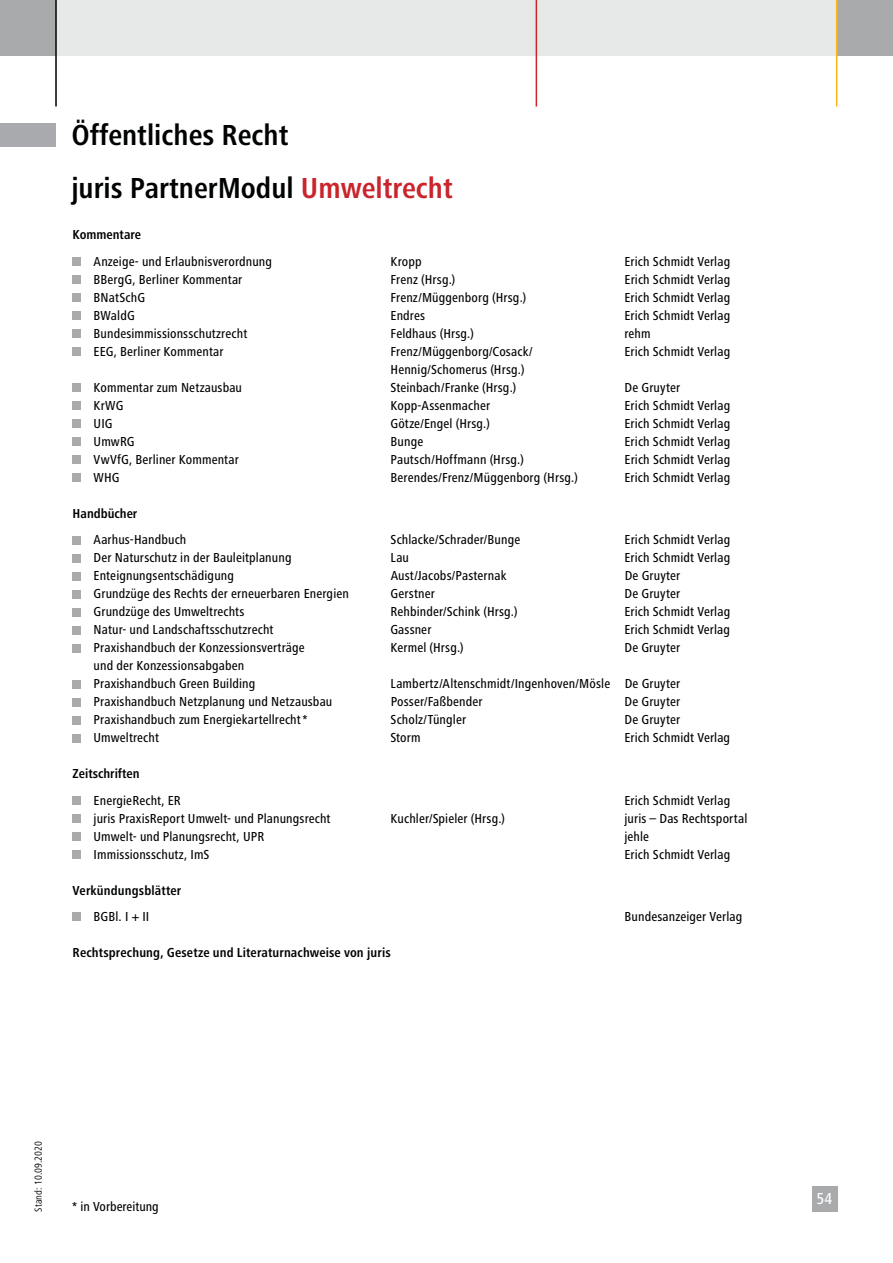
<style>
.page{position:relative;width:893px;height:1263px;background:#fff}
.page>*{position:absolute;margin:0;border:0;box-sizing:border-box;transform-origin:0 0}
.t1{font:700 condensed 30px "Frutiger Next Pro";color:#010202}
.t2{font:500 condensed 16.5px "Frutiger Next Pro";color:#fff}
.t3{font:500 condensed 13.5px/18px "Frutiger Next Pro";letter-spacing:.01em;color:#010202}
.t4{font:700 condensed 13.5px "Frutiger Next Pro";letter-spacing:.005em;color:#010202}
.t5{font:condensed 10.5px "Frutiger Next Pro";color:#010202}
.s1{color:#ca242c}
</style>
<div class="page">
<div style="left:812px;top:1186px;width:25px;height:25px;background:#a8aaac"></div>
<div style="left:55px;top:0;width:782px;height:56px;background:#e7e8e8"></div>
<div style="left:0;top:0;width:55px;height:56px;background:#a8aaac"></div>
<div style="left:837px;top:0;width:56px;height:56px;background:#a8aaac"></div>
<hr style="left:55px;top:0;width:2px;height:107px;background:#010202">
<hr style="left:836px;top:0;width:1px;height:107px;background:#fdb614">
<hr style="left:536px;top:0;width:1px;height:107px;background:#ca242c">
<div style="left:73px;top:257px;width:8px;height:9px;background:#a8aaac"></div>
<div style="left:73px;top:275px;width:8px;height:9px;background:#a8aaac"></div>
<div style="left:73px;top:293px;width:8px;height:9px;background:#a8aaac"></div>
<div style="left:73px;top:311px;width:8px;height:9px;background:#a8aaac"></div>
<div style="left:73px;top:329px;width:8px;height:9px;background:#a8aaac"></div>
<div style="left:73px;top:347px;width:8px;height:9px;background:#a8aaac"></div>
<div style="left:73px;top:383px;width:8px;height:9px;background:#a8aaac"></div>
<div style="left:73px;top:401px;width:8px;height:9px;background:#a8aaac"></div>
<div style="left:73px;top:419px;width:8px;height:9px;background:#a8aaac"></div>
<div style="left:73px;top:437px;width:8px;height:9px;background:#a8aaac"></div>
<div style="left:73px;top:455px;width:8px;height:9px;background:#a8aaac"></div>
<div style="left:73px;top:473px;width:8px;height:9px;background:#a8aaac"></div>
<div style="left:73px;top:536px;width:8px;height:8px;background:#a8aaac"></div>
<div style="left:73px;top:554px;width:8px;height:8px;background:#a8aaac"></div>
<div style="left:73px;top:572px;width:8px;height:8px;background:#a8aaac"></div>
<div style="left:73px;top:590px;width:8px;height:8px;background:#a8aaac"></div>
<div style="left:73px;top:608px;width:8px;height:8px;background:#a8aaac"></div>
<div style="left:73px;top:626px;width:8px;height:8px;background:#a8aaac"></div>
<div style="left:73px;top:644px;width:8px;height:8px;background:#a8aaac"></div>
<div style="left:73px;top:680px;width:8px;height:8px;background:#a8aaac"></div>
<div style="left:73px;top:698px;width:8px;height:8px;background:#a8aaac"></div>
<div style="left:73px;top:716px;width:8px;height:8px;background:#a8aaac"></div>
<div style="left:73px;top:734px;width:8px;height:8px;background:#a8aaac"></div>
<div style="left:73px;top:796px;width:8px;height:9px;background:#a8aaac"></div>
<div style="left:73px;top:814px;width:8px;height:9px;background:#a8aaac"></div>
<div style="left:73px;top:832px;width:8px;height:9px;background:#a8aaac"></div>
<div style="left:73px;top:850px;width:8px;height:9px;background:#a8aaac"></div>
<div style="left:73px;top:913px;width:8px;height:8px;background:#a8aaac"></div>
<div style="left:0;top:124px;width:55px;height:23px;background:#a8aaad"></div>
<h1 class="t1" style="left:71px;top:123px;width:219px">Öffentliches Recht</h1>
<h1 class="t1" style="left:71px;top:176px;width:383px">juris PartnerModul <span class="s1">Umweltrecht</span></h1>
<p class="t4" style="left:73px;top:229px;width:70px">Kommentare</p>
<p class="t3" style="left:94px;top:254px;width:180px">Anzeige- und Erlaubnisverordnung</p>
<p class="t3" style="left:390px;top:254px;width:33px">Kropp</p>
<p class="t3" style="left:624px;top:254px;width:107px">Erich Schmidt Verlag</p>
<p class="t3" style="left:94px;top:272px;width:150px">BBergG, Berliner Kommentar</p>
<p class="t3" style="left:391px;top:272px;width:66px">Frenz (Hrsg.)</p>
<p class="t3" style="left:624px;top:272px;width:107px">Erich Schmidt Verlag</p>
<p class="t3" style="left:94px;top:290px;width:53px">BNatSchG</p>
<p class="t3" style="left:390px;top:290px;width:137px">Frenz/Müggenborg (Hrsg.)</p>
<p class="t3" style="left:624px;top:290px;width:107px">Erich Schmidt Verlag</p>
<p class="t3" style="left:94px;top:308px;width:43px">BWaldG</p>
<p class="t3" style="left:390px;top:308px;width:36px">Endres</p>
<p class="t3" style="left:624px;top:308px;width:107px">Erich Schmidt Verlag</p>
<p class="t3" style="left:94px;top:325px;width:155px">Bundesimmissionsschutzrecht</p>
<p class="t3" style="left:390px;top:325px;width:85px">Feldhaus (Hrsg.)</p>
<p class="t3" style="left:624px;top:325px;width:28px">rehm</p>
<p class="t3" style="left:94px;top:343px;width:131px">EEG, Berliner Kommentar</p>
<p class="t3" style="left:391px;top:343px;width:143px">Frenz/Müggenborg/Cosack/</p>
<p class="t3" style="left:624px;top:343px;width:107px">Erich Schmidt Verlag</p>
<p class="t3" style="left:391px;top:361px;width:135px">Hennig/Schomerus (Hrsg.)</p>
<p class="t3" style="left:94px;top:379px;width:150px">Kommentar zum Netzausbau</p>
<p class="t3" style="left:390px;top:379px;width:127px">Steinbach/Franke (Hrsg.)</p>
<p class="t3" style="left:624px;top:379px;width:57px">De Gruyter</p>
<p class="t3" style="left:94px;top:397px;width:31px">KrWG</p>
<p class="t3" style="left:390px;top:397px;width:101px">Kopp-Assenmacher</p>
<p class="t3" style="left:624px;top:397px;width:107px">Erich Schmidt Verlag</p>
<p class="t3" style="left:94px;top:415px;width:20px">UIG</p>
<p class="t3" style="left:390px;top:415px;width:101px">Götze/Engel (Hrsg.)</p>
<p class="t3" style="left:624px;top:415px;width:107px">Erich Schmidt Verlag</p>
<p class="t3" style="left:94px;top:433px;width:43px">UmwRG</p>
<p class="t3" style="left:390px;top:433px;width:34px">Bunge</p>
<p class="t3" style="left:624px;top:433px;width:107px">Erich Schmidt Verlag</p>
<p class="t3" style="left:94px;top:451px;width:147px">VwVfG, Berliner Kommentar</p>
<p class="t3" style="left:391px;top:451px;width:135px">Pautsch/Hoffmann (Hrsg.)</p>
<p class="t3" style="left:624px;top:451px;width:107px">Erich Schmidt Verlag</p>
<p class="t3" style="left:94px;top:469px;width:28px">WHG</p>
<p class="t3" style="left:390px;top:469px;width:189px">Berendes/Frenz/Müggenborg (Hrsg.)</p>
<p class="t3" style="left:624px;top:469px;width:107px">Erich Schmidt Verlag</p>
<p class="t4" style="left:73px;top:508px;width:66px">Handbücher</p>
<p class="t3" style="left:94px;top:532px;width:94px">Aarhus-Handbuch</p>
<p class="t3" style="left:391px;top:532px;width:131px">Schlacke/Schrader/Bunge</p>
<p class="t3" style="left:625px;top:532px;width:107px">Erich Schmidt Verlag</p>
<p class="t3" style="left:94px;top:550px;width:199px">Der Naturschutz in der Bauleitplanung</p>
<p class="t3" style="left:390px;top:550px;width:20px">Lau</p>
<p class="t3" style="left:624px;top:550px;width:107px">Erich Schmidt Verlag</p>
<p class="t3" style="left:94px;top:568px;width:142px">Enteignungsentschädigung</p>
<p class="t3" style="left:391px;top:568px;width:117px">Aust/Jacobs/Pasternak</p>
<p class="t3" style="left:625px;top:568px;width:57px">De Gruyter</p>
<p class="t3" style="left:94px;top:586px;width:257px">Grundzüge des Rechts der erneuerbaren Energien</p>
<p class="t3" style="left:391px;top:586px;width:46px">Gerstner</p>
<p class="t3" style="left:625px;top:586px;width:57px">De Gruyter</p>
<p class="t3" style="left:94px;top:604px;width:152px">Grundzüge des Umweltrechts</p>
<p class="t3" style="left:390px;top:604px;width:129px">Rehbinder/Schink (Hrsg.)</p>
<p class="t3" style="left:624px;top:604px;width:107px">Erich Schmidt Verlag</p>
<p class="t3" style="left:94px;top:622px;width:181px">Natur- und Landschaftsschutzrecht</p>
<p class="t3" style="left:390px;top:622px;width:43px">Gassner</p>
<p class="t3" style="left:624px;top:622px;width:107px">Erich Schmidt Verlag</p>
<p class="t3" style="left:94px;top:640px;width:213px">Praxishandbuch der Konzessionsverträge</p>
<p class="t3" style="left:390px;top:640px;width:75px">Kermel (Hrsg.)</p>
<p class="t3" style="left:624px;top:640px;width:57px">De Gruyter</p>
<p class="t3" style="left:94px;top:658px;width:163px">und der Konzessionsabgaben<br>Praxishandbuch Green Building</p>
<p class="t3" style="left:391px;top:676px;width:291px">Lambertz/Altenschmidt/Ingenhoven/Mösle De Gruyter</p>
<p class="t3" style="left:94px;top:694px;width:240px">Praxishandbuch Netzplanung und Netzausbau</p>
<p class="t3" style="left:391px;top:694px;width:93px">Posser/Faßbender</p>
<p class="t3" style="left:624px;top:694px;width:57px">De Gruyter</p>
<p class="t3" style="left:94px;top:712px;width:215px">Praxishandbuch zum Energiekartellrecht *</p>
<p class="t3" style="left:390px;top:712px;width:77px">Scholz/Tüngler</p>
<p class="t3" style="left:624px;top:712px;width:57px">De Gruyter</p>
<p class="t3" style="left:94px;top:730px;width:67px">Umweltrecht</p>
<p class="t3" style="left:390px;top:730px;width:32px">Storm</p>
<p class="t3" style="left:624px;top:730px;width:107px">Erich Schmidt Verlag</p>
<p class="t4" style="left:73px;top:768px;width:68px">Zeitschriften</p>
<p class="t3" style="left:94px;top:792px;width:89px">EnergieRecht, ER</p>
<p class="t3" style="left:624px;top:792px;width:107px">Erich Schmidt Verlag</p>
<p class="t3" style="left:94px;top:810px;width:238px">juris PraxisReport Umwelt- und Planungsrecht</p>
<p class="t3" style="left:390px;top:810px;width:116px">Kuchler/Spieler (Hrsg.)</p>
<p class="t3" style="left:624px;top:810px;width:124px">juris – Das Rechtsportal</p>
<p class="t3" style="left:94px;top:828px;width:172px">Umwelt- und Planungsrecht, UPR</p>
<p class="t3" style="left:624px;top:828px;width:26px">jehle</p>
<p class="t3" style="left:94px;top:846px;width:117px">Immissionsschutz, ImS</p>
<p class="t3" style="left:624px;top:846px;width:107px">Erich Schmidt Verlag</p>
<p class="t4" style="left:73px;top:885px;width:110px">Verkündungsblätter</p>
<p class="t3" style="left:94px;top:909px;width:57px">BGBl. I + II</p>
<p class="t3" style="left:624px;top:909px;width:119px">Bundesanzeiger Verlag</p>
<p class="t4" style="left:73px;top:947px;width:320px">Rechtsprechung, Gesetze und Literaturnachweise von juris</p>
<p class="t5" style="left:34px;top:1212px;width:72px;rotate:-90deg">Stand: 10.09.2020</p>
<p class="t3" style="left:72px;top:1198px;width:88px">* in Vorbereitung</p>
<p class="t2" style="left:817px;top:1192px;width:17px">54</p>
</div>
